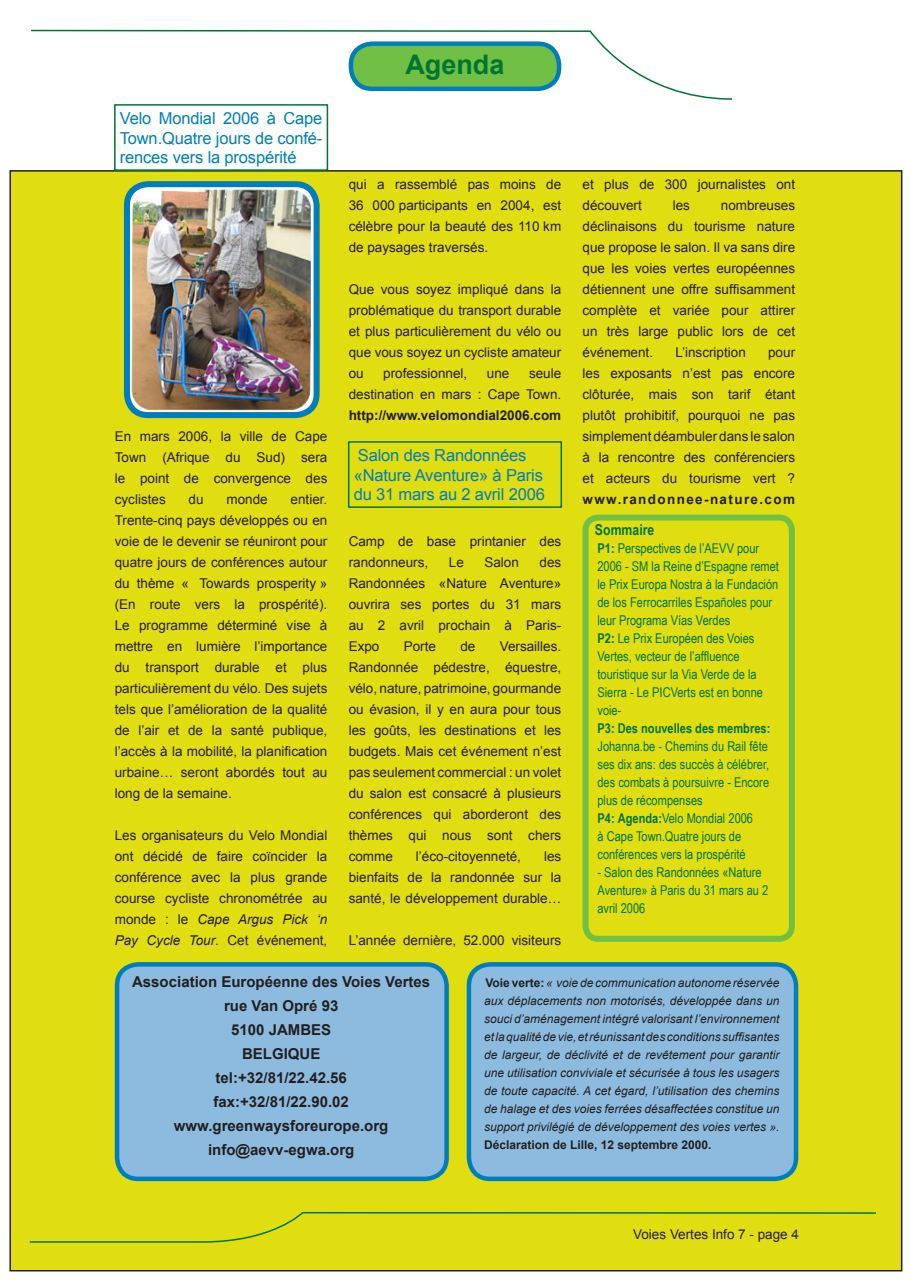
<style>
.page{position:relative;width:910px;height:1280px;background:#fff}
.page>*{position:absolute;margin:0;border:0;box-sizing:border-box;transform-origin:0 0}
.t1{font:700 27px "Arial";color:#007534}
.t2{font:16.5px/19.5px "Arial";letter-spacing:-.01em;color:#007dbe;text-align:justify}
.t3{font:700 15px/24px "Arial";color:#231f20;text-align:center}
.t4{font:700 15px "Arial Narrow";color:#007534}
.t5{font:13.5px/21px "Arial";color:#231f20;text-align:justify}
.t6{font:13.5px/18px "Arial Narrow";color:#007534}
.t7{font:700 13.5px "Arial";color:#231f20}
.t8{font:700 13.5px "Arial Narrow";color:#007534}
.t9{font:700 13.5px "Arial";letter-spacing:.1em;color:#231f20}
.t10{font:italic 12px/18px "Arial";color:#231f20;text-align:justify}
.t11{font:700 12px "Arial";color:#231f20}
.s1{font-style:italic}
.s2{font-weight:700}
.s3{font-weight:700;font-style:normal}
</style>
<div class="page">
<div style="left:10px;top:171px;width:892px;height:1100px;background:#e0dd10"></div>
<svg style="left:31px;top:29px;width:702px;height:71px"></svg>
<svg style="left:29px;top:1212px;width:847px;height:31px"></svg>
<svg style="left:114px;top:962px;width:335px;height:217px;background:#85b7dc"></svg>
<div style="left:114px;top:104px;width:214px;height:67px;border:2px solid #007534"></div>
<svg style="left:346px;top:39px;width:218px;height:50px;background:#6ebb6b"></svg>
<div style="left:466px;top:962px;width:333px;height:217px;background:#8dbbe0"></div>
<svg style="left:582px;top:514px;width:213px;height:425px"></svg>
<img style="left:123px;top:181px;width:197px;height:234px">
<div style="left:348px;top:441px;width:214px;height:67px;border:2px solid #007534"></div>
<p class="t2" style="left:120px;top:109px;width:204px">Velo Mondial 2006 à Cape Town.Quatre jours de confé&shy;rences vers la prospérité</p>
<h1 class="t1" style="left:405px;top:47px;width:101px">Agenda</h1>
<p class="t5" style="left:349px;top:173px;width:214px">qui a rassemblé pas moins de 36 000 participants en 2004, est célèbre pour la beauté des 110 km de paysages traversés.</p>
<p class="t5" style="left:349px;top:278px;width:214px">Que vous soyez impliqué dans la problématique du transport durable et plus particulièrement du vélo ou que vous soyez un cycliste amateur ou</p>
<p class="t5" style="left:583px;top:173px;width:214px">et plus de 300 journalistes ont découvert</p>
<p class="t5" style="left:583px;top:194px;width:214px;text-indent:138px">nombreuses déclinaisons du tourisme nature que propose le salon. Il va sans dire que les voies vertes européennes détiennent une offre suffisamment complète et variée pour attirer un très large public lors de cet événement.</p>
<p class="t5" style="left:673px;top:194px;width:19px">les</p>
<p class="t5" style="left:675px;top:341px;width:72px">L’inscription</p>
<p class="t5" style="left:583px;top:341px;width:214px;text-indent:186px">pour les exposants n’est pas encore clôturée, mais son tarif étant plutôt prohibitif, pourquoi ne pas simplement déambuler dans le salon à la rencontre des conférenciers et acteurs du tourisme vert ?</p>
<p class="t9" style="left:583px;top:490px;width:214px">www.randonnee-nature.com</p>
<p class="t5" style="left:383px;top:362px;width:86px">professionnel,</p>
<p class="t5" style="left:487px;top:362px;width:24px">une</p>
<p class="t5" style="left:349px;top:362px;width:214px;text-align:right">seule<br>destination en mars : Cape Town.</p>
<p class="t7" style="left:349px;top:406px;width:214px">http://www.velomondial2006.com</p>
<p class="t5" style="left:115px;top:425px;width:214px">En mars 2006, la ville de Cape Town (Afrique du Sud) sera le point de convergence des cyclistes</p>
<p class="t2" style="left:354px;top:446px;width:193px;text-align:left">Salon des Randonnées «Nature Aventure» à Paris du 31 mars au 2 avril 2006</p>
<p class="t5" style="left:115px;top:488px;width:214px;text-indent:176px">entier.<br>Trente-cinq pays développés ou en voie de le devenir se réuniront pour quatre jours de conférences autour du thème « Towards prosperity » (En route vers la prospérité).<br>Le programme déterminé vise à mettre en lumière l’importance du transport durable et plus particulièrement du vélo. Des sujets tels que l’amélioration de la qualité de l’air et de la santé publique, l’accès à la mobilité, la planification urbaine… seront abordés tout au long de la semaine.</p>
<p class="t5" style="left:115px;top:824px;width:214px">Les organisateurs du Velo Mondial ont décidé de faire coïncider la conférence avec la plus grande course cycliste chronométrée au monde : le <span class="s1">Cape Argus Pick ‘n Pay Cycle Tour</span>. Cet événement,</p>
<p class="t3" style="left:132px;top:970px;width:300px">Association Européenne des Voies Vertes rue Van Opré 93<br>5100 JAMBES<br>BELGIQUE<br>tel:+32/81/22.42.56<br>fax:+32/81/22.90.02 www.greenwaysforeurope.org info@aevv-egwa.org</p>
<p class="t5" style="left:189px;top:488px;width:17px">du</p>
<p class="t5" style="left:227px;top:488px;width:43px">monde</p>
<p class="t4" style="left:595px;top:518px;width:61px">Sommaire</p>
<p class="t6" style="left:597px;top:538px;width:183px"><span class="s2">P1:</span> Perspectives de l’AEVV pour<br>2006 - SM la Reine d’Espagne remet le Prix Europa Nostra à la Fundación de los Ferrocarriles Españoles pour leur Programa Vías Verdes<br><span class="s2">P2:</span> Le Prix Européen des Voies<br>Vertes, vecteur de l’affluence touristique sur la Via Verde de la<br>Sierra - Le PICVerts est en bonne voie-</p>
<p class="t8" style="left:597px;top:718px;width:174px">P3: Des nouvelles des membres:</p>
<p class="t6" style="left:597px;top:736px;width:173px">Johanna.be - Chemins du Rail fête ses dix ans: des succès à célébrer, des combats à poursuivre - Encore plus de récompenses<br><span class="s2">P4: Agenda:</span>Velo Mondial 2006<br>à Cape Town.Quatre jours de conférences vers la prospérité</p>
<p class="t6" style="left:597px;top:862px;width:172px">- Salon des Randonnées «Nature<br>Aventure» à Paris du 31 mars au 2 avril 2006</p>
<p class="t5" style="left:349px;top:530px;width:214px">Camp de base printanier des randonneurs,</p>
<p class="t5" style="left:449px;top:551px;width:17px">Le</p>
<p class="t5" style="left:484px;top:551px;width:36px">Salon</p>
<p class="t5" style="left:349px;top:551px;width:214px;text-indent:191px">des Randonnées «Nature Aventure» ouvrira ses portes du 31 mars au 2 avril prochain à Paris-Expo</p>
<p class="t5" style="left:349px;top:635px;width:214px;text-indent:151px">Versailles.<br>Randonnée pédestre, équestre, vélo, nature, patrimoine, gourmande ou évasion, il y en aura pour tous les goûts, les destinations et les budgets. Mais cet événement n’est pas seulement commercial : un volet du salon est consacré à plusieurs conférences qui aborderont des thèmes qui nous sont chers comme</p>
<p class="t5" style="left:404px;top:635px;width:34px">Porte</p>
<p class="t5" style="left:460px;top:635px;width:17px">de</p>
<p class="t5" style="left:416px;top:845px;width:107px">l’éco-citoyenneté,</p>
<p class="t5" style="left:349px;top:845px;width:214px;text-indent:195px">les bienfaits de la randonnée sur la santé, le développement durable…</p>
<p class="t5" style="left:349px;top:929px;width:214px">L’année dernière, 52.000 visiteurs</p>
<p class="t10" style="left:484px;top:973px;width:297px"><span class="s3">Voie verte:</span> « voie de communication autonome réservée aux déplacements non motorisés, développée dans un souci d’aménagement intégré valorisant l’environnement et la qualité de vie, et réunissant des conditions suffisantes de largeur, de déclivité et de revêtement pour garantir une utilisation conviviale et sécurisée à tous les usagers de toute capacité. A cet égard, l’utilisation des chemins de halage et des voies ferrées désaffectées constitue un support privilégié de développement des voies vertes ».</p>
<p class="t11" style="left:484px;top:1136px;width:229px">Déclaration de Lille, 12 septembre 2000.</p>
<p class="t5" style="left:633px;top:1223px;width:167px">Voies Vertes Info 7 - page 4</p>
</div>
